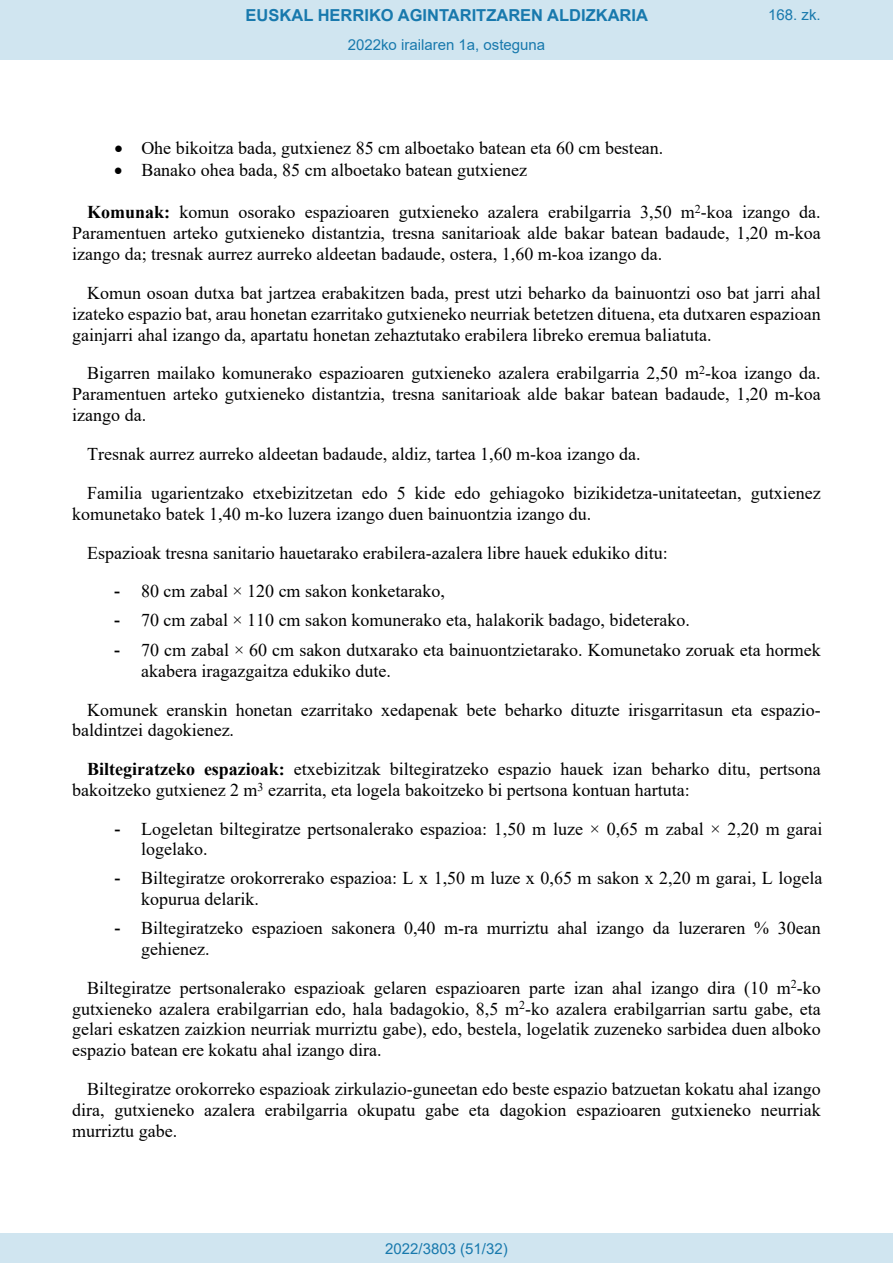
<style>
.page{position:relative;width:893px;height:1263px;background:#fff}
.page>*{position:absolute;margin:0;border:0;box-sizing:border-box;transform-origin:0 0}
.t1{font:18px/20.9px "Times New Roman";color:#000}
.t2{font:700 16.5px "Arial";color:#1879ad}
.Paginacion_Centro{font:15px "Arial";color:#1879ad}
.s1{font-weight:700}
.s2{font-family:"Arial"}
</style>
<div class="page">
<div style="left:0;top:0;width:893px;height:60px;background:#d0e5f0"></div>
<div style="left:0;top:1233px;width:893px;height:30px;background:#d0e5f0"></div>
<p class="t2" style="left:246px;top:3px;width:404px">EUSKAL HERRIKO AGINTARITZAREN ALDIZKARIA</p>
<p class="Paginacion_Centro" style="left:768px;top:5px;width:54px">168. zk.</p>
<p class="Paginacion_Centro" style="left:348px;top:35px;width:199px">2022ko irailaren 1a, osteguna</p>
<p class="t1" style="left:114px;top:137px;width:551px">• Ohe bikoitza bada, gutxienez 85 cm alboetako batean eta 60 cm bestean.</p>
<p class="t1" style="left:114px;top:159px;width:414px">• Banako ohea bada, 85 cm alboetako batean gutxienez</p>
<p class="t1" style="left:72px;top:201px;width:750px;text-align:justify;text-indent:15px"><span class="s1">Komunak:</span> komun osorako espazioaren gutxieneko azalera erabilgarria 3,50 m<sup>2</sup>-koa izango da.<br>Paramentuen arteko gutxieneko distantzia, tresna sanitarioak alde bakar batean badaude, 1,20 m-koa izango da; tresnak aurrez aurreko aldeetan badaude, ostera, 1,60 m-koa izango da.</p>
<p class="t1" style="left:72px;top:282px;width:750px;text-align:justify;text-indent:15px">Komun osoan dutxa bat jartzea erabakitzen bada, prest utzi beharko da bainuontzi oso bat jarri ahal izateko espazio bat, arau honetan ezarritako gutxieneko neurriak betetzen dituena, eta dutxaren espazioan gainjarri ahal izango da, apartatu honetan zehaztutako erabilera libreko eremua baliatuta.</p>
<p class="t1" style="left:72px;top:362px;width:750px;text-align:justify;text-indent:15px">Bigarren mailako komunerako espazioaren gutxieneko azalera erabilgarria 2,50 m<sup>2</sup>-koa izango da.<br>Paramentuen arteko gutxieneko distantzia, tresna sanitarioak alde bakar batean badaude, 1,20 m-koa izango da.</p>
<p class="t1" style="left:87px;top:434px;width:735px;line-height:38.8px">Tresnak aurrez aurreko aldeetan badaude, aldiz, tartea 1,60 m-koa izango da.<br>Familia ugarientzako etxebizitzetan edo 5 kide edo gehiagoko bizikidetza-unitateetan, gutxienez</p>
<p class="t1" style="left:87px;top:494px;width:582px;line-height:38.8px;text-indent:-15px">komunetako batek 1,40 m-ko luzera izango duen bainuontzia izango du.<br>Espazioak tresna sanitario hauetarako erabilera-azalera libre hauek edukiko ditu:</p>
<p class="t1" style="left:114px;top:580px;width:332px"><span class="s2">-</span> 80 cm zabal × 120 cm sakon konketarako,</p>
<p class="t1" style="left:114px;top:609px;width:577px"><span class="s2">-</span> 70 cm zabal × 110 cm sakon komunerako eta, halakorik badago, bideterako.</p>
<p class="t1" style="left:141px;top:639px;width:681px;text-indent:-27px"><span class="s2">-</span> 70 cm zabal × 60 cm sakon dutxarako eta bainuontzietarako. Komunetako zoruak eta hormek akabera iragazgaitza edukiko dute.</p>
<p class="t1" style="left:72px;top:698px;width:750px;text-indent:15px">Komunek eranskin honetan ezarritako xedapenak bete beharko dituzte irisgarritasun eta espazio&shy;baldintzei dagokienez.</p>
<p class="t1" style="left:72px;top:758px;width:750px;text-indent:15px"><span class="s1">Biltegiratzeko espazioak:</span> etxebizitzak biltegiratzeko espazio hauek izan beharko ditu, pertsona bakoitzeko gutxienez 2 m<sup>3</sup> ezarrita, eta logela bakoitzeko bi pertsona kontuan hartuta:</p>
<p class="t1" style="left:141px;top:818px;width:683px;line-height:20.2px;text-indent:-27px"><span class="s2">-</span> Logeletan biltegiratze pertsonalerako espazioa: 1,50 m luze × 0,65 m zabal × 2,20 m garai logelako.</p>
<p class="t1" style="left:141px;top:868px;width:683px;line-height:20.2px;text-indent:-27px"><span class="s2">-</span> Biltegiratze orokorrerako espazioa: L x 1,50 m luze x 0,65 m sakon x 2,20 m garai, L logela kopurua delarik.</p>
<p class="t1" style="left:141px;top:917px;width:681px;text-indent:-27px"><span class="s2">-</span> Biltegiratzeko espazioen sakonera 0,40 m-ra murriztu ahal izango da luzeraren % 30ean gehienez.</p>
<p class="t1" style="left:72px;top:977px;width:750px;text-align:justify;text-indent:15px">Biltegiratze pertsonalerako espazioak gelaren espazioaren parte izan ahal izango dira (10 m<sup>2</sup>-ko gutxieneko azalera erabilgarrian edo, hala badagokio, 8,5 m<sup>2</sup>-ko azalera erabilgarrian sartu gabe, eta gelari eskatzen zaizkion neurriak murriztu gabe), edo, bestela, logelatik zuzeneko sarbidea duen alboko espazio batean ere kokatu ahal izango dira.</p>
<p class="t1" style="left:72px;top:1078px;width:750px;text-align:justify;text-indent:15px">Biltegiratze orokorreko espazioak zirkulazio-guneetan edo beste espazio batzuetan kokatu ahal izango dira, gutxieneko azalera erabilgarria okupatu gabe eta dagokion espazioaren gutxieneko neurriak murriztu gabe.</p>
<p class="Paginacion_Centro" style="left:385px;top:1238px;width:124px">2022/3803 (51/32)</p>
</div>
